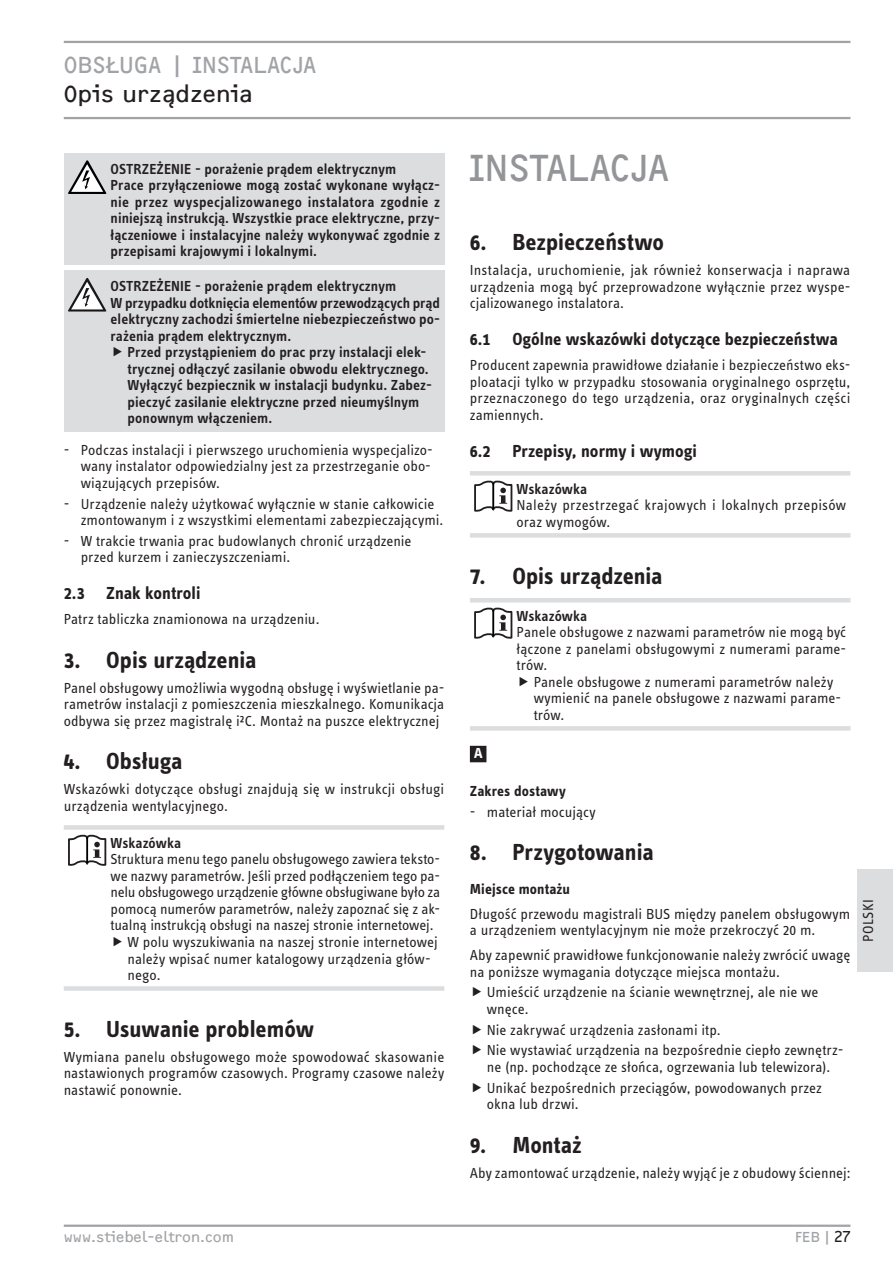
<style>
.page{position:relative;width:893px;height:1263px;background:#fff}
.page>*{position:absolute;margin:0;border:0;box-sizing:border-box;transform-origin:0 0}
.t1{font:39px "F2 FOCR Bczyk Com";letter-spacing:-.02em;color:#939598}
.t2{font:700 24px "STE Info Text";color:#231f20}
.t3{font:24px "F2 FOCR Bczyk Com";letter-spacing:-.015em;color:#a1a3a6}
.t4{font:24px "F2 FOCR Bczyk Com";letter-spacing:-.01em;color:#231f20}
.t5{font:700 18px "STE Info Text";color:#231f20}
.t6{font:15px/16.5px "STE Info Text";color:#231f20}
.t7{font:600 15px/16.5px "STE Info Text";letter-spacing:.005em;color:#231f20}
.t8{font:15px "F2 FOCR Bczyk Com";color:#a1a3a6}
.t9{font:700 15px "STE Info Text";letter-spacing:.005em;color:#231f20}
.t10{font:700 15px "STE Info Text";color:#fff}
.s1{color:#231f20}
</style>
<div class="page">
<hr style="left:64px;top:41px;width:786px;height:2px;background:#a1a3a6">
<hr style="left:64px;top:117px;width:786px;height:2px;background:#a1a3a6">
<div style="left:857px;top:870px;width:36px;height:102px;background:#dcdddf"></div>
<hr style="left:64px;top:1224px;width:786px;height:3px;background:#a1a3a6">
<div style="left:64px;top:153px;width:380px;height:112px;background:#dcdddf"></div>
<svg style="left:68px;top:160px;width:38px;height:34px"></svg>
<div style="left:64px;top:271px;width:380px;height:161px;background:#dcdddf"></div>
<svg style="left:68px;top:278px;width:38px;height:34px"></svg>
<div style="left:64px;top:825px;width:380px;height:5px;background:#dcdddf"></div>
<div style="left:64px;top:986px;width:380px;height:5px;background:#dcdddf"></div>
<svg style="left:68px;top:835px;width:38px;height:31px"></svg>
<hr style="left:86px;top:838px;width:2px;height:24px;background:#000">
<div style="left:470px;top:746px;width:16px;height:16px;background:#231f20"></div>
<div style="left:470px;top:471px;width:380px;height:5px;background:#dcdddf"></div>
<div style="left:470px;top:533px;width:380px;height:5px;background:#dcdddf"></div>
<svg style="left:474px;top:481px;width:38px;height:31px"></svg>
<hr style="left:492px;top:484px;width:2px;height:24px;background:#000">
<hr style="left:470px;top:598px;width:380px;height:4px;background:#dcdddf">
<div style="left:470px;top:726px;width:380px;height:5px;background:#dcdddf"></div>
<svg style="left:474px;top:608px;width:38px;height:31px"></svg>
<hr style="left:492px;top:611px;width:2px;height:24px;background:#000">
<h2 class="t3" style="left:64px;top:51px;width:150px">OBSŁUGA | Instalacja</h2>
<h2 class="t4" style="left:64px;top:80px;width:191px">Opis urządzenia</h2>
<p class="t7" style="left:111px;top:160px;width:331px">OSTRZEŻENIE - porażenie prądem elektrycznym<br>Prace przyłączeniowe mogą zostać wykonane wyłącz&shy;nie przez wyspecjalizowanego instalatora zgodnie z niniejszą instrukcją. Wszystkie prace elektryczne, przy&shy;łączeniowe i instalacyjne należy wykonywać zgodnie z przepisami krajowymi i lokalnymi.</p>
<p class="t7" style="left:111px;top:278px;width:331px">OSTRZEŻENIE - porażenie prądem elektrycznym<br>W przypadku dotknięcia elementów przewodzących prąd elektryczny zachodzi śmiertelne niebezpieczeństwo po&shy;rażenia prądem elektrycznym.</p>
<p class="t7" style="left:128px;top:344px;width:306px">Przed przystąpieniem do prac przy instalacji elek&shy;trycznej odłączyć zasilanie obwodu elektrycznego.<br>Wyłączyć bezpiecznik w instalacji budynku. Zabez&shy;pieczyć zasilanie elektryczne przed nieumyślnym ponownym włączeniem.</p>
<p class="t6" style="left:81px;top:442px;width:354px;text-indent:-17px">- Podczas instalacji i pierwszego uruchomienia wyspecjalizo&shy;wany instalator odpowiedzialny jest za przestrzeganie obo&shy;wiązujących przepisów.</p>
<p class="t6" style="left:81px;top:495px;width:364px;text-indent:-17px">- Urządzenie należy użytkować wyłącznie w stanie całkowicie zmontowanym i z wszystkimi elementami zabezpieczającymi.</p>
<p class="t6" style="left:81px;top:533px;width:332px;text-indent:-17px">- W trakcie trwania prac budowlanych chronić urządzenie przed kurzem i zanieczyszczeniami.</p>
<p class="t5" style="left:64px;top:583px;width:138px">2.3 Znak kontroli</p>
<p class="t6" style="left:64px;top:611px;width:257px">Patrz tabliczka znamionowa na urządzeniu.</p>
<h2 class="t2" style="left:64px;top:646px;width:194px">3. Opis urządzenia</h2>
<p class="t6" style="left:64px;top:679px;width:382px;text-align:justify">Panel obsługowy umożliwia wygodną obsługę i wyświetlanie pa&shy;rametrów instalacji z pomieszczenia mieszkalnego. Komunikacja odbywa się przez magistralę i²C. Montaż na puszce elektrycznej</p>
<h2 class="t2" style="left:64px;top:747px;width:120px">4. Obsługa</h2>
<p class="t6" style="left:64px;top:781px;width:382px">Wskazówki dotyczące obsługi znajdują się w instrukcji obsługi urządzenia wentylacyjnego.</p>
<p class="t7" style="left:111px;top:835px;width:72px">Wskazówka</p>
<p class="t6" style="left:111px;top:851px;width:331px">Struktura menu tego panelu obsługowego zawiera teksto-</p>
<p class="t6" style="left:111px;top:868px;width:331px">we nazwy parametrów. Jeśli przed podłączeniem tego pa-</p>
<p class="t6" style="left:111px;top:884px;width:331px">nelu obsługowego urządzenie główne obsługiwane było za</p>
<p class="t6" style="left:111px;top:901px;width:331px">pomocą numerów parametrów, należy zapoznać się z ak-</p>
<p class="t6" style="left:111px;top:917px;width:325px">tualną instrukcją obsługi na naszej stronie internetowej.</p>
<p class="t6" style="left:128px;top:934px;width:312px">W polu wyszukiwania na naszej stronie internetowej</p>
<p class="t6" style="left:128px;top:950px;width:305px">należy wpisać numer katalogowy urządzenia głów-</p>
<p class="t6" style="left:128px;top:967px;width:34px">nego.</p>
<h2 class="t2" style="left:64px;top:1015px;width:252px">5. Usuwanie problemów</h2>
<p class="t6" style="left:64px;top:1048px;width:382px;text-align:justify">Wymiana panelu obsługowego może spowodować skasowanie nastawionych programów czasowych. Programy czasowe należy nastawić ponownie.</p>
<h1 class="t1" style="left:470px;top:146px;width:201px">INSTALACJA</h1>
<h2 class="t2" style="left:470px;top:228px;width:196px">6. Bezpieczeństwo</h2>
<p class="t6" style="left:470px;top:262px;width:382px;text-align:justify">Instalacja, uruchomienie, jak również konserwacja i naprawa urządzenia mogą być przeprowadzone wyłącznie przez wyspe&shy;cjalizowanego instalatora.</p>
<p class="t5" style="left:470px;top:329px;width:370px">6.1 Ogólne wskazówki dotyczące bezpieczeństwa</p>
<p class="t6" style="left:470px;top:357px;width:382px;text-align:justify">Producent zapewnia prawidłowe działanie i bezpieczeństwo eks&shy;ploatacji tylko w przypadku stosowania oryginalnego osprzętu, przeznaczonego do tego urządzenia, oraz oryginalnych części zamiennych.</p>
<p class="t5" style="left:470px;top:440px;width:229px">6.2 Przepisy, normy i wymogi</p>
<p class="t7" style="left:517px;top:481px;width:72px">Wskazówka</p>
<p class="t6" style="left:517px;top:497px;width:331px">Należy przestrzegać krajowych i lokalnych przepisów oraz wymogów.</p>
<h2 class="t2" style="left:470px;top:561px;width:194px">7. Opis urządzenia</h2>
<p class="t7" style="left:517px;top:608px;width:72px">Wskazówka</p>
<p class="t6" style="left:517px;top:624px;width:331px;text-align:justify">Panele obsługowe z nazwami parametrów nie mogą być łączone z panelami obsługowymi z numerami parame&shy;trów.</p>
<p class="t6" style="left:534px;top:673px;width:309px">Panele obsługowe z numerami parametrów należy wymienić na panele obsługowe z nazwami parame&shy;trów.</p>
<p class="t10" style="left:474px;top:744px;width:10px">A</p>
<p class="t9" style="left:470px;top:782px;width:97px">Zakres dostawy</p>
<p class="t6" style="left:470px;top:803px;width:127px">- materiał mocujący</p>
<h2 class="t2" style="left:470px;top:838px;width:185px">8. Przygotowania</h2>
<p class="t9" style="left:470px;top:880px;width:102px">Miejsce montażu</p>
<p class="t6" style="left:470px;top:905px;width:382px">Długość przewodu magistrali BUS między panelem obsługowym a urządzeniem wentylacyjnym nie może przekroczyć 20 m.</p>
<p class="t6" style="left:470px;top:947px;width:382px">Aby zapewnić prawidłowe funkcjonowanie należy zwrócić uwagę na poniższe wymagania dotyczące miejsca montażu.</p>
<p class="t6" style="left:487px;top:984px;width:333px">Umieścić urządzenie na ścianie wewnętrznej, ale nie we wnęce.</p>
<p class="t6" style="left:487px;top:1019px;width:358px;line-height:20.7px">Nie zakrywać urządzenia zasłonami itp.<br>Nie wystawiać urządzenia na bezpośrednie ciepło zewnętrz-</p>
<p class="t6" style="left:487px;top:1056px;width:345px;line-height:20.7px">ne (np. pochodzące ze słońca, ogrzewania lub telewizora).<br>Unikać bezpośrednich przeciągów, powodowanych przez</p>
<p class="t6" style="left:487px;top:1096px;width:93px">okna lub drzwi.</p>
<h2 class="t2" style="left:470px;top:1130px;width:113px">9. Montaż</h2>
<p class="t6" style="left:470px;top:1164px;width:382px">Aby zamontować urządzenie, należy wyjąć je z obudowy ściennej:</p>
<p class="t6" style="left:860px;top:942px;width:44px;rotate:-90deg">POLSKI</p>
<p class="t8" style="left:64px;top:1228px;width:172px">www.stiebel-eltron.com</p>
<p class="t8" style="left:795px;top:1228px;width:57px">FEB|<span class="s1">27</span></p>
</div>
